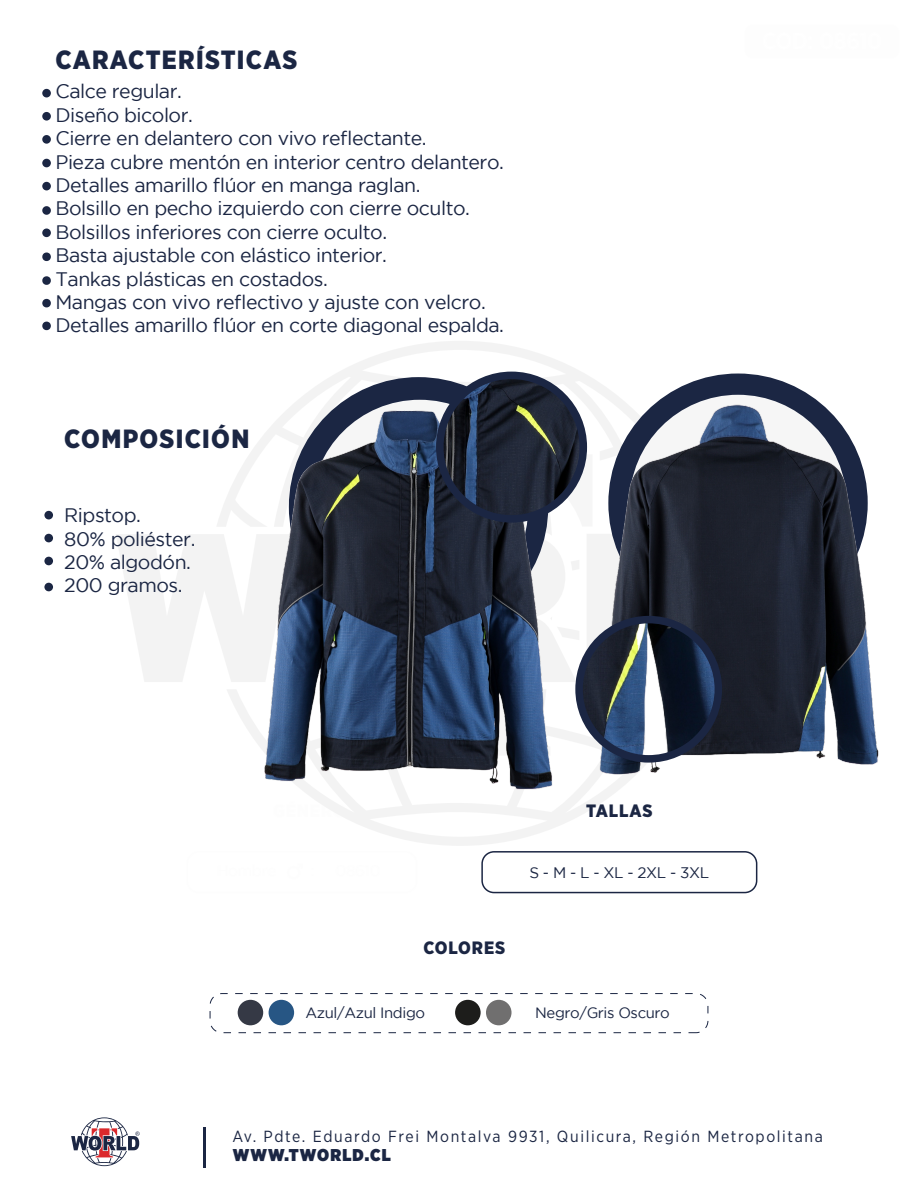
<style>
.page{position:relative;width:918px;height:1188px;background:#fff}
.page>*{position:absolute;margin:0;border:0;box-sizing:border-box;transform-origin:0 0}
.t1{font:900 26.4px "Gotham Narrow";letter-spacing:.05em;color:#1b2643}
.t2{font:19.5px/23.4px "Gotham";letter-spacing:-.025em;color:#1b2643}
.t3{font:900 17.85px "Gotham Narrow";letter-spacing:.05em;color:#1b2643}
.t4{font:900 17.1px "Gotham Narrow";letter-spacing:.07em;color:#1b2643}
.t5{font:16.05px "Gotham Narrow";letter-spacing:.1em;color:#1b2643}
.t6{font:15.3px "Gotham";letter-spacing:-.025em;color:#1b2643}
.t7{font:14.85px "Gotham";letter-spacing:-.025em;color:#1b2643}
</style>
<div class="page">
<img style="left:220px;top:369px;width:368px;height:452px">
<img style="left:559px;top:371px;width:320px;height:421px">
<img style="left:579px;top:620px;width:139px;height:139px;border-radius:70px">
<div style="left:575px;top:616px;width:147px;height:147px;border:8px solid #1b2643;border-radius:50%"></div>
<img style="left:440px;top:376px;width:143px;height:144px;border-radius:72px">
<div style="left:436px;top:372px;width:151px;height:151px;border:8px solid #1b2643;border-radius:50%"></div>
<div style="left:481px;top:851px;width:276px;height:42px;border:2px solid #1b2643;border-radius:12px"></div>
<div style="left:42px;top:89px;width:9px;height:8px;background:#1b2643;border-radius:50%"></div>
<div style="left:42px;top:112px;width:9px;height:9px;background:#1b2643;border-radius:50%"></div>
<div style="left:42px;top:135px;width:9px;height:9px;background:#1b2643;border-radius:50%"></div>
<div style="left:42px;top:182px;width:9px;height:8px;background:#1b2643;border-radius:50%"></div>
<div style="left:42px;top:159px;width:9px;height:8px;background:#1b2643;border-radius:50%"></div>
<div style="left:42px;top:229px;width:9px;height:8px;background:#1b2643;border-radius:50%"></div>
<svg style="left:42px;top:252px;width:9px;height:10px"></svg>
<svg style="left:42px;top:276px;width:9px;height:9px"></svg>
<div style="left:42px;top:206px;width:9px;height:9px;background:#1b2643;border-radius:50%"></div>
<svg style="left:42px;top:298px;width:9px;height:10px"></svg>
<svg style="left:42px;top:321px;width:9px;height:10px"></svg>
<div style="left:44px;top:511px;width:9px;height:8px;background:#1b2643;border-radius:50%"></div>
<div style="left:44px;top:534px;width:9px;height:8px;background:#1b2643;border-radius:50%"></div>
<div style="left:44px;top:557px;width:9px;height:8px;background:#1b2643;border-radius:50%"></div>
<div style="left:44px;top:583px;width:9px;height:8px;background:#1b2643;border-radius:50%"></div>
<div style="left:210px;top:993px;width:498px;height:40px;border:1px dashed #1b2643;border-radius:12px"></div>
<div style="left:269px;top:1000px;width:25px;height:25px;background:#275684;border-radius:50%"></div>
<div style="left:238px;top:1000px;width:25px;height:25px;background:#353945;border-radius:50%"></div>
<div style="left:486px;top:1000px;width:26px;height:25px;background:#706f6f;border-radius:50%"></div>
<div style="left:455px;top:1000px;width:26px;height:25px;background:#1d1d1b;border-radius:50%"></div>
<hr style="left:203px;top:1128px;width:2px;height:40px;background:#1b2643">
<svg style="left:71px;top:1117px;width:69px;height:49px"></svg>
<h1 class="t1" style="left:55px;top:42px;width:243px">CARACTERÍSTICAS</h1>
<p class="t2" style="left:55px;top:80px;width:450px">Calce regular.<br>Diseño bicolor.<br>Cierre en delantero con vivo reflectante.<br>Pieza cubre mentón en interior centro delantero.<br>Detalles amarillo flúor en manga raglan.<br>Bolsillo en pecho izquierdo con cierre oculto.<br>Bolsillos inferiores con cierre oculto.<br>Basta ajustable con elástico interior.<br>Tankas plásticas en costados.<br>Mangas con vivo reflectivo y ajuste con velcro.<br>Detalles amarillo flúor en corte diagonal espalda.</p>
<h1 class="t1" style="left:64px;top:421px;width:187px">COMPOSICIÓN</h1>
<p class="t2" style="left:64px;top:503px;width:133px">Ripstop.<br>80% poliéster.<br>20% algodón.<br>200 gramos.</p>
<p class="t3" style="left:586px;top:799px;width:68px">TALLAS</p>
<p class="t3" style="left:423px;top:935px;width:83px">COLORES</p>
<p class="t6" style="left:529px;top:864px;width:181px">S - M - L - XL - 2XL - 3XL</p>
<p class="t7" style="left:306px;top:1004px;width:121px">Azul/Azul Indigo</p>
<p class="t7" style="left:535px;top:1004px;width:136px">Negro/Gris Oscuro</p>
<p class="t5" style="left:232px;top:1126px;width:592px">Av. Pdte. Eduardo Frei Montalva 9931, Quilicura, Región Metropolitana</p>
<p class="t4" style="left:233px;top:1143px;width:160px">WWW.TWORLD.CL</p>
</div>
